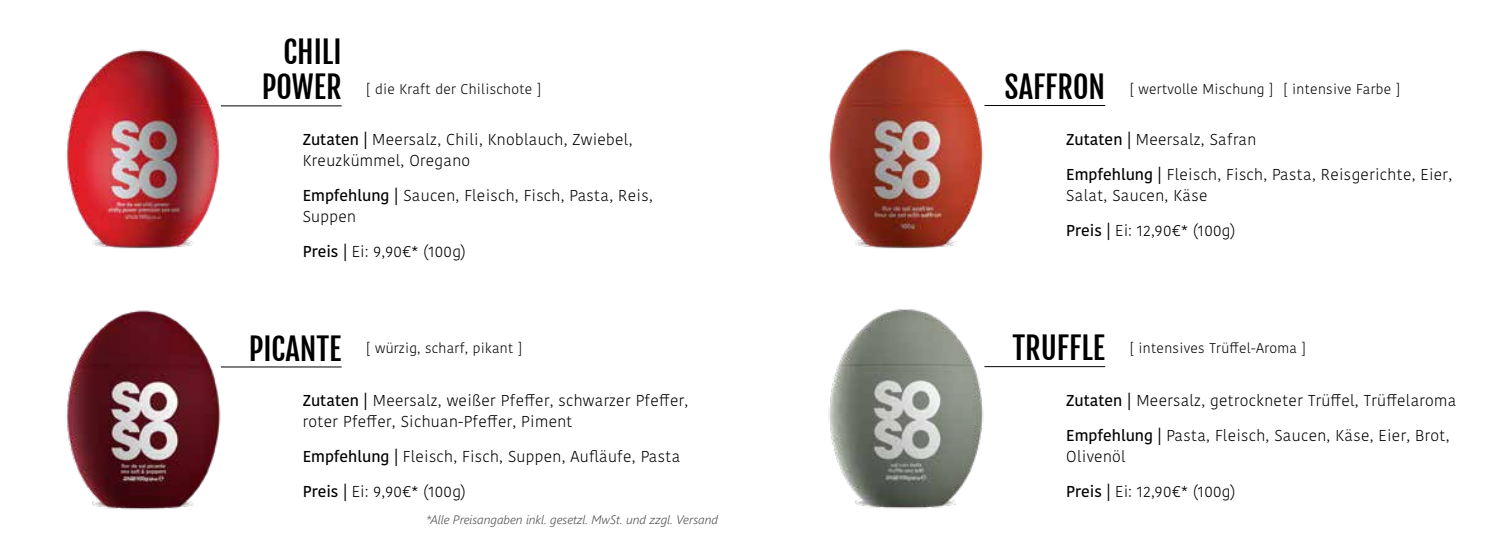
<style>
.page{position:relative;width:1499px;height:551px;background:#fff}
.page>*{position:absolute;margin:0;border:0;box-sizing:border-box;transform-origin:0 0}
.t1{font:30.28px/35px "Fjalla One";color:#000;text-align:right}
.t2{font:300 15.75px/21px "Kohinoor Devanagari";letter-spacing:.02em;color:#000}
.t3{font:300 14px "Kohinoor Devanagari";letter-spacing:.02em;color:#000}
.t4{font:italic 12.25px "Webly Sleek UI Semilight";color:#565656}
.s1{font-weight:500}
</style>
<div class="page">
<img style="left:67px;top:310px;width:190px;height:200px">
<hr style="left:221px;top:105px;width:120px;height:1px;background:#000">
<hr style="left:221px;top:366px;width:120px;height:1px;background:#000">
<img style="left:66px;top:49px;width:191px;height:200px">
<img style="left:828px;top:309px;width:192px;height:200px">
<hr style="left:984px;top:105px;width:121px;height:1px;background:#000">
<hr style="left:984px;top:366px;width:121px;height:1px;background:#000">
<img style="left:828px;top:49px;width:157px;height:200px">
<h1 class="t1" style="left:262px;top:35px;width:81px">CHILI<br>POWER</h1>
<p class="t3" style="left:366px;top:81px;width:176px">[ die Kraft der Chilischote ]</p>
<h1 class="t1" style="left:1004px;top:69px;width:102px">SAFFRON</h1>
<p class="t3" style="left:1129px;top:81px;width:272px">[ wertvolle Mischung ] [ intensive Farbe ]</p>
<p class="t2" style="left:303px;top:129px;width:331px"><span class="s1">Zutaten |</span> Meersalz, Chili, Knoblauch, Zwiebel,<br>Kreuzkümmel, Oregano</p>
<p class="t2" style="left:303px;top:185px;width:351px"><span class="s1">Empfehlung |</span> Saucen, Fleisch, Fisch, Pasta, Reis,<br>Suppen</p>
<p class="t2" style="left:303px;top:241px;width:165px"><span class="s1">Preis |</span> Ei: 9,90€* (100g)</p>
<p class="t2" style="left:1066px;top:129px;width:191px"><span class="s1">Zutaten |</span> Meersalz, Safran</p>
<p class="t2" style="left:1066px;top:164px;width:387px"><span class="s1">Empfehlung |</span> Fleisch, Fisch, Pasta, Reisgerichte, Eier,<br>Salat, Saucen, Käse</p>
<p class="t2" style="left:1066px;top:220px;width:171px"><span class="s1">Preis |</span> Ei: 12,90€* (100g)</p>
<h1 class="t1" style="left:249px;top:331px;width:94px">PICANTE</h1>
<p class="t3" style="left:366px;top:340px;width:157px">[ würzig, scharf, pikant ]</p>
<h1 class="t1" style="left:1012px;top:331px;width:94px">TRUFFLE</h1>
<p class="t3" style="left:1129px;top:340px;width:177px">[ intensives Trüffel-Aroma ]</p>
<p class="t2" style="left:303px;top:390px;width:387px"><span class="s1">Zutaten |</span> Meersalz, weißer Pfeffer, schwarzer Pfeffer, roter Pfeffer, Sichuan-Pfeffer, Piment</p>
<p class="t2" style="left:303px;top:446px;width:379px"><span class="s1">Empfehlung |</span> Fleisch, Fisch, Suppen, Aufläufe, Pasta</p>
<p class="t2" style="left:303px;top:481px;width:165px"><span class="s1">Preis |</span> Ei: 9,90€* (100g)</p>
<p class="t2" style="left:1066px;top:389px;width:391px"><span class="s1">Zutaten |</span> Meersalz, getrockneter Trüffel, Trüffelaroma</p>
<p class="t2" style="left:1066px;top:424px;width:384px"><span class="s1">Empfehlung |</span> Pasta, Fleisch, Saucen, Käse, Eier, Brot,<br>Olivenöl</p>
<p class="t2" style="left:1066px;top:480px;width:171px"><span class="s1">Preis |</span> Ei: 12,90€* (100g)</p>
<p class="t4" style="left:426px;top:511px;width:293px">*Alle Preisangaben inkl. gesetzl. MwSt. und zzgl. Versand</p>
</div>
